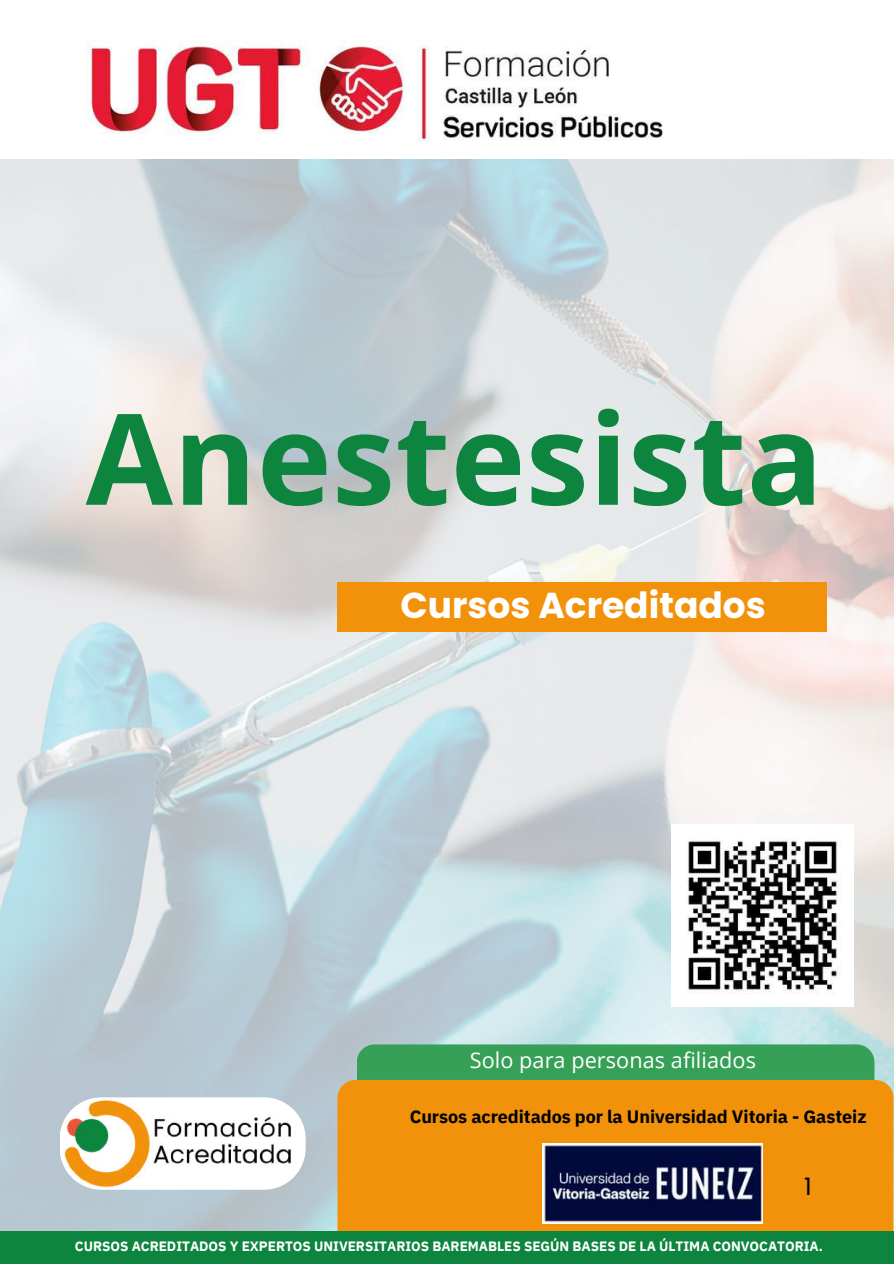
<style>
.page{position:relative;width:894px;height:1264px;background:#fff}
.page>*{position:absolute;margin:0;border:0;box-sizing:border-box;transform-origin:0 0}
.t1{font:700 126.45px "Open Sans";letter-spacing:.005em;color:#0d853e}
.t2{font:700 36px "Poppins";color:#fff}
.t3{font:24px "Poppins";color:#000}
.t4{font:21.6px "Open Sans";letter-spacing:.005em;color:#fff}
.t5{font:700 18px "IBM Plex Sans";letter-spacing:-.005em;color:#000}
.t6{font:700 13.5px "IBM Plex Sans";color:#fff}
</style>
<div class="page">
<img style="left:0;top:159px;width:893px;height:1071px">
<div style="left:356px;top:1044px;width:518px;height:35px;background:#36a056"></div>
<div style="left:337px;top:1079px;width:556px;height:152px;background:#f2920b"></div>
<div style="left:0;top:1231px;width:893px;height:32px;background:#0d853e"></div>
<div style="left:337px;top:581px;width:489px;height:50px;background:#f2920b"></div>
<img style="left:542px;top:1143px;width:220px;height:80px">
<img style="left:60px;top:1062px;width:244px;height:169px">
<img style="left:671px;top:825px;width:181px;height:181px">
<img style="left:85px;top:41px;width:578px;height:101px">
<h1 class="t1" style="left:86px;top:369px;width:738px">Anestesista</h1>
<h2 class="t2" style="left:400px;top:580px;width:367px">Cursos Acreditados</h2>
<h3 class="t4" style="left:469px;top:1044px;width:288px">Solo para personas afiliados</h3>
<h3 class="t5" style="left:409px;top:1104px;width:458px">Cursos acreditados por la Universidad Vitoria - Gasteiz</h3>
<h3 class="t3" style="left:804px;top:1170px;width:9px">1</h3>
<p class="t6" style="left:75px;top:1236px;width:749px">CURSOS ACREDITADOS Y EXPERTOS UNIVERSITARIOS BAREMABLES SEGÚN BASES DE LA ÚLTIMA CONVOCATORIA.</p>
</div>
